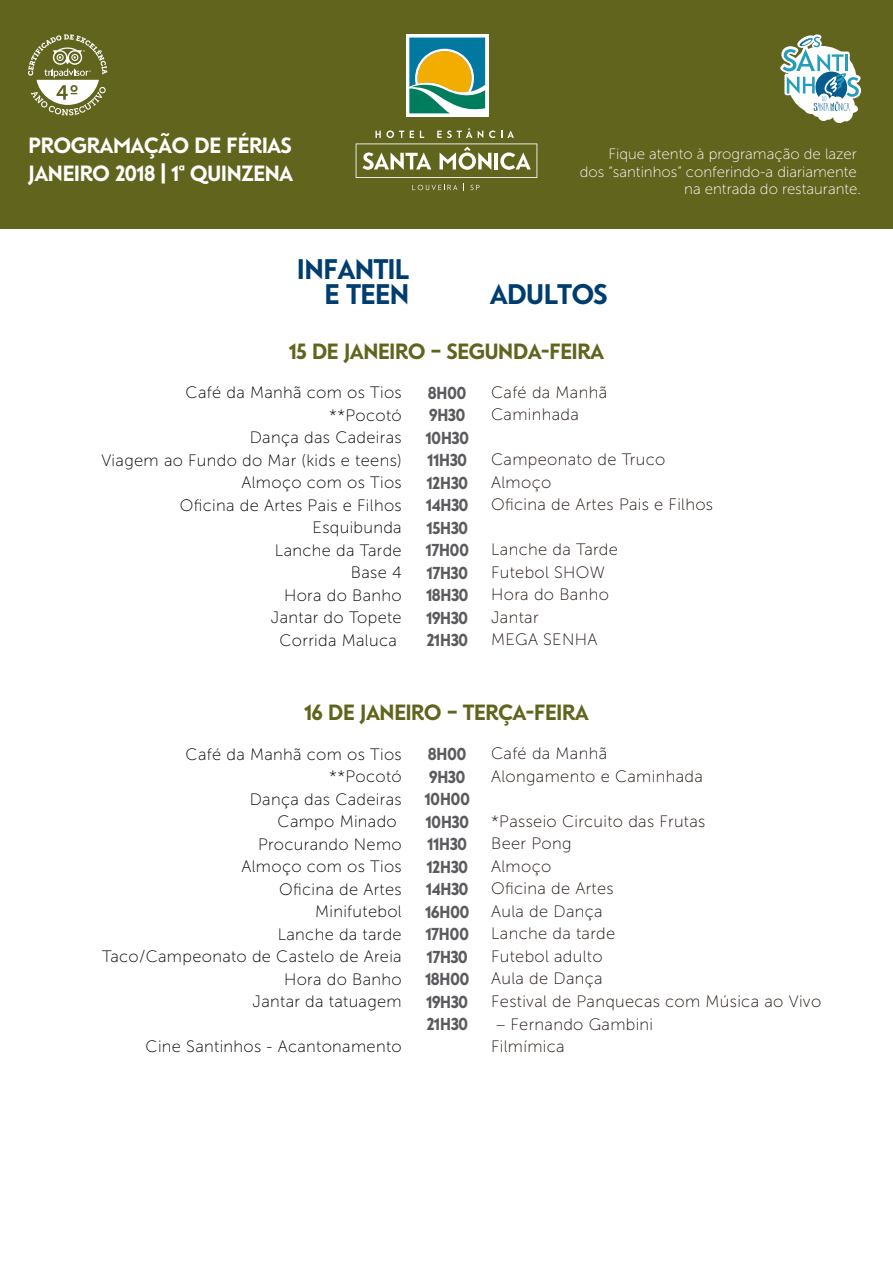
<style>
.page{position:relative;width:893px;height:1276px;background:#fff}
.page>*{position:absolute;margin:0;border:0;box-sizing:border-box;transform-origin:0 0}
.t1{font:800 27px/25.2px "Guess Sans";letter-spacing:-.04em;color:#003d6f;text-align:right}
.t2{font:800 21px "Guess Sans";letter-spacing:-.04em;color:#61641d}
.t3{font:800 21px/28.3px "Guess Sans";letter-spacing:-.04em;color:#fff}
.t4{font:16.5px/22.5px "Museo Sans 100";letter-spacing:.02em;color:#000;text-align:right}
.t5{font:16.5px/22.5px "Museo Sans 100";letter-spacing:.02em;color:#1e120d}
.t6{font:800 16.5px/22.5px "Guess Sans";letter-spacing:-.04em;color:#5b5b5f}
.t7{font:15px/17.5px "Museo Sans 100";color:#fff;text-align:right}
</style>
<div class="page">
<div style="left:0;top:0;width:893px;height:229px;background:#61641d"></div>
<svg style="left:28px;top:34px;width:79px;height:81px"></svg>
<svg style="left:780px;top:34px;width:81px;height:89px"></svg>
<div style="left:406px;top:34px;width:82px;height:83px;background:linear-gradient(to right,#fff,#fff)"></div>
<svg style="left:409px;top:38px;width:76px;height:76px;background:#6e9e73"></svg>
<svg style="left:412px;top:185px;width:45px;height:5px"></svg>
<svg style="left:470px;top:185px;width:9px;height:5px"></svg>
<svg style="left:356px;top:128px;width:181px;height:50px"></svg>
<p class="t3" style="left:28px;top:131px;width:266px">PROGRAMAÇÃO DE FÉRIAS<br>JANEIRO 2018 | 1ª QUINZENA</p>
<h1 class="t1" style="left:297px;top:257px;width:114px">INFANTIL<br>E TEEN</h1>
<p class="t7" style="left:580px;top:146px;width:283px">Fique atento à programação de lazer<br>dos “santinhos” conferindo-a diariamente na entrada do restaurante.</p>
<h1 class="t1" style="left:490px;top:282px;width:119px">ADULTOS</h1>
<p class="t2" style="left:289px;top:337px;width:317px">15 DE JANEIRO – SEGUNDA-FEIRA</p>
<p class="t6" style="left:425px;top:381px;width:45px">8H00<br>9H30<br>10H30<br>11H30<br>12H30<br>14H30<br>15H30<br>17H00<br>17H30<br>18H30<br>19H30<br>21H30</p>
<p class="t4" style="left:101px;top:381px;width:302px">Café da Manhã com os Tios<br>**Pocotó<br>Dança das Cadeiras<br>Viagem ao Fundo do Mar (kids e teens)<br>Almoço com os Tios<br>Oficina de Artes Pais e Filhos<br>Esquibunda<br>Lanche da Tarde<br>Base 4<br>Hora do Banho<br>Jantar do Topete<br>Corrida Maluca</p>
<p class="t5" style="left:491px;top:381px;width:118px">Café da Manhã<br>Caminhada</p>
<p class="t5" style="left:491px;top:448px;width:223px">Campeonato de Truco<br>Almoço<br>Oficina de Artes Pais e Filhos</p>
<p class="t5" style="left:491px;top:538px;width:128px">Lanche da Tarde<br>Futebol SHOW<br>Hora do Banho<br>Jantar<br>MEGA SENHA</p>
<p class="t2" style="left:304px;top:699px;width:286px">16 DE JANEIRO – TERÇA-FEIRA</p>
<p class="t6" style="left:424px;top:743px;width:47px">8H00<br>9H30<br>10H00<br>10H30<br>11H30<br>12H30<br>14H30<br>16H00<br>17H00<br>17H30<br>18H00<br>19H30<br>21H30</p>
<p class="t5" style="left:491px;top:742px;width:213px">Café da Manhã<br>Alongamento e Caminhada</p>
<p class="t5" style="left:491px;top:810px;width:332px">*Passeio Circuito das Frutas<br>Beer Pong<br>Almoço<br>Oficina de Artes<br>Aula de Dança<br>Lanche da tarde<br>Futebol adulto<br>Aula de Dança<br>Festival de Panquecas com Música ao Vivo</p>
<p class="t5" style="left:491px;top:1012px;width:164px">– Fernando Gambini<br>Filmímica</p>
<p class="t4" style="left:102px;top:743px;width:301px">Café da Manhã com os Tios<br>**Pocotó<br>Dança das Cadeiras<br>Campo Minado<br>Procurando Nemo<br>Almoço com os Tios<br>Oficina de Artes<br>Minifutebol<br>Lanche da tarde<br>Taco/Campeonato de Castelo de Areia<br>Hora do Banho<br>Jantar da tatuagem</p>
<p class="t4" style="left:146px;top:1035px;width:258px">Cine Santinhos - Acantonamento</p>
</div>
